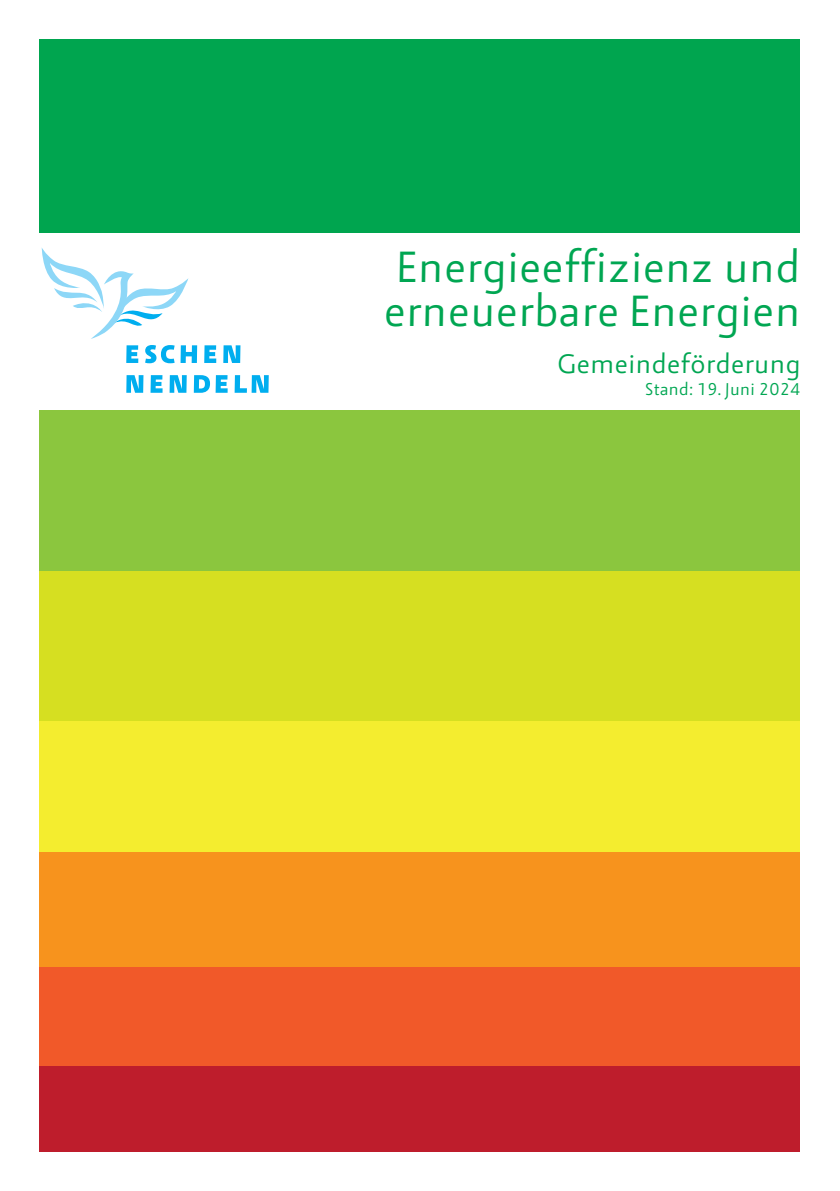
<style>
.page{position:relative;width:840px;height:1191px;background:#fff}
.page>*{position:absolute;margin:0;border:0;box-sizing:border-box;transform-origin:0 0}
.t1{font:46px/44px "Allegra 2 Regular";letter-spacing:.02em;color:#00a652}
.t2{font:28px "Allegra 2 Regular";letter-spacing:.02em;color:#00a652}
.t3{font:18px "Allegra 2 Regular";letter-spacing:.02em;color:#00a652}
</style>
<div class="page">
<div style="left:40px;top:1065px;width:759px;height:86px;background:#be1d2c"></div>
<div style="left:40px;top:966px;width:759px;height:99px;background:#f15929"></div>
<div style="left:40px;top:852px;width:759px;height:114px;background:#f7931d"></div>
<div style="left:40px;top:720px;width:759px;height:132px;background:#f4ed2f"></div>
<div style="left:40px;top:571px;width:759px;height:149px;background:#d6df21"></div>
<div style="left:40px;top:410px;width:759px;height:161px;background:#8bc63e"></div>
<div style="left:40px;top:40px;width:759px;height:193px;background:#00a54f"></div>
<svg style="left:42px;top:248px;width:146px;height:91px"></svg>
<svg style="left:126px;top:345px;width:12px;height:18px"></svg>
<svg style="left:145px;top:345px;width:29px;height:18px"></svg>
<svg style="left:180px;top:345px;width:17px;height:18px"></svg>
<svg style="left:204px;top:345px;width:12px;height:18px"></svg>
<svg style="left:223px;top:345px;width:17px;height:18px"></svg>
<svg style="left:126px;top:375px;width:17px;height:18px"></svg>
<svg style="left:150px;top:375px;width:12px;height:18px"></svg>
<svg style="left:169px;top:375px;width:18px;height:18px"></svg>
<svg style="left:194px;top:375px;width:33px;height:18px"></svg>
<svg style="left:234px;top:375px;width:34px;height:18px"></svg>
<p class="t1" style="left:384px;top:246px;width:417px">Energieeffizienz und erneuerbare Energien</p>
<p class="t2" style="left:557px;top:349px;width:244px">Gemeindeförderung</p>
<p class="t3" style="left:644px;top:379px;width:156px">Stand: 19. Juni 2024</p>
</div>
